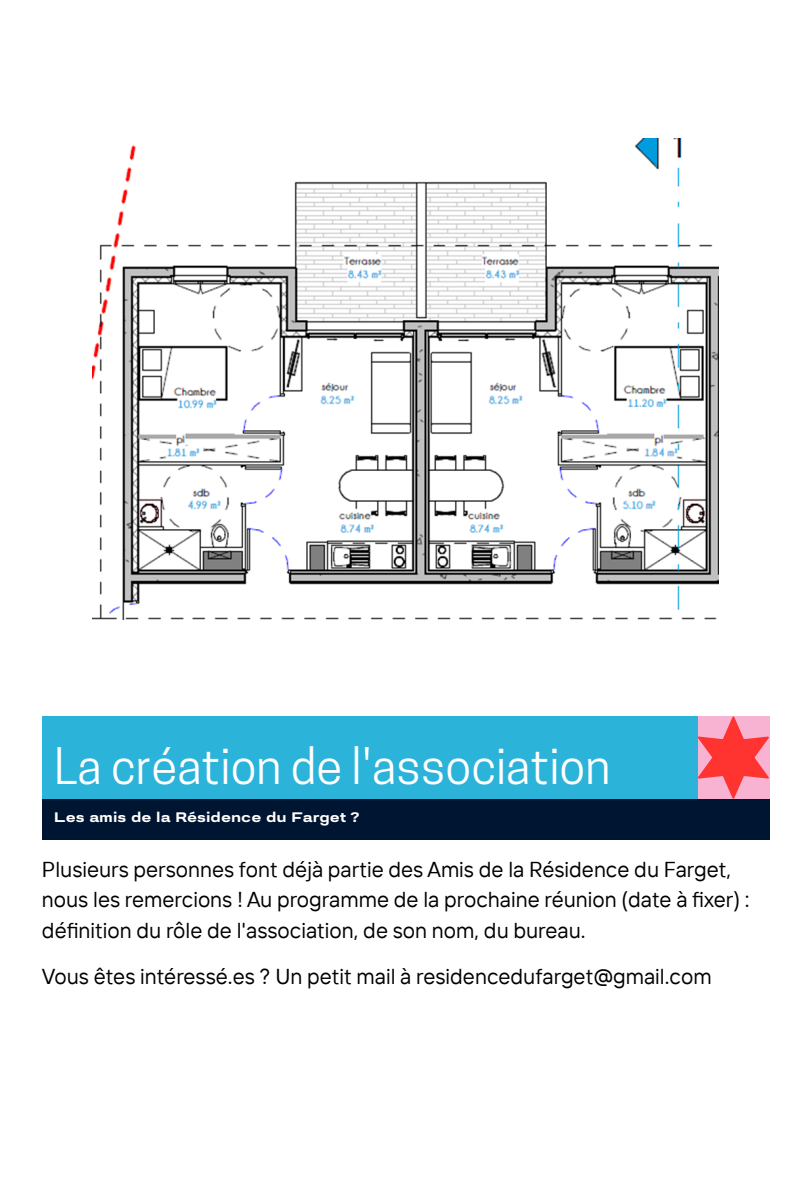
<style>
.page{position:relative;width:810px;height:1181px;background:#fff}
.page>*{position:absolute;margin:0;border:0;box-sizing:border-box;transform-origin:0 0}
.t1{font:47.25px "Cooper Hewitt";color:#fff}
.t2{font:21.6px/30.3px "TT Interphases";color:#000}
.t3{font:600 expanded 13.8px "Prachason Neue";color:#fff}
</style>
<div class="page">
<img style="left:93px;top:138px;width:626px;height:481px">
<div style="left:42px;top:716px;width:727px;height:123px;background:#2bb3da"></div>
<div style="left:42px;top:798px;width:727px;height:41px;background:#001532"></div>
<svg style="left:698px;top:716px;width:71px;height:82px;background:#fb7787"></svg>
<p class="t1" style="left:54px;top:748px;width:558px">La création de l'association</p>
<p class="t3" style="left:54px;top:811px;width:307px">Les amis de la Résidence du Farget ?</p>
<p class="t2" style="left:42px;top:853px;width:709px">Plusieurs personnes font déjà partie des Amis de la Résidence du Farget, nous les remercions ! Au programme de la prochaine réunion (date à fixer) : définition du rôle de l'association, de son nom, du bureau.</p>
<p class="t2" style="left:42px;top:960px;width:671px">Vous êtes intéressé.es ? Un petit mail à residencedufarget@gmail.com</p>
</div>
